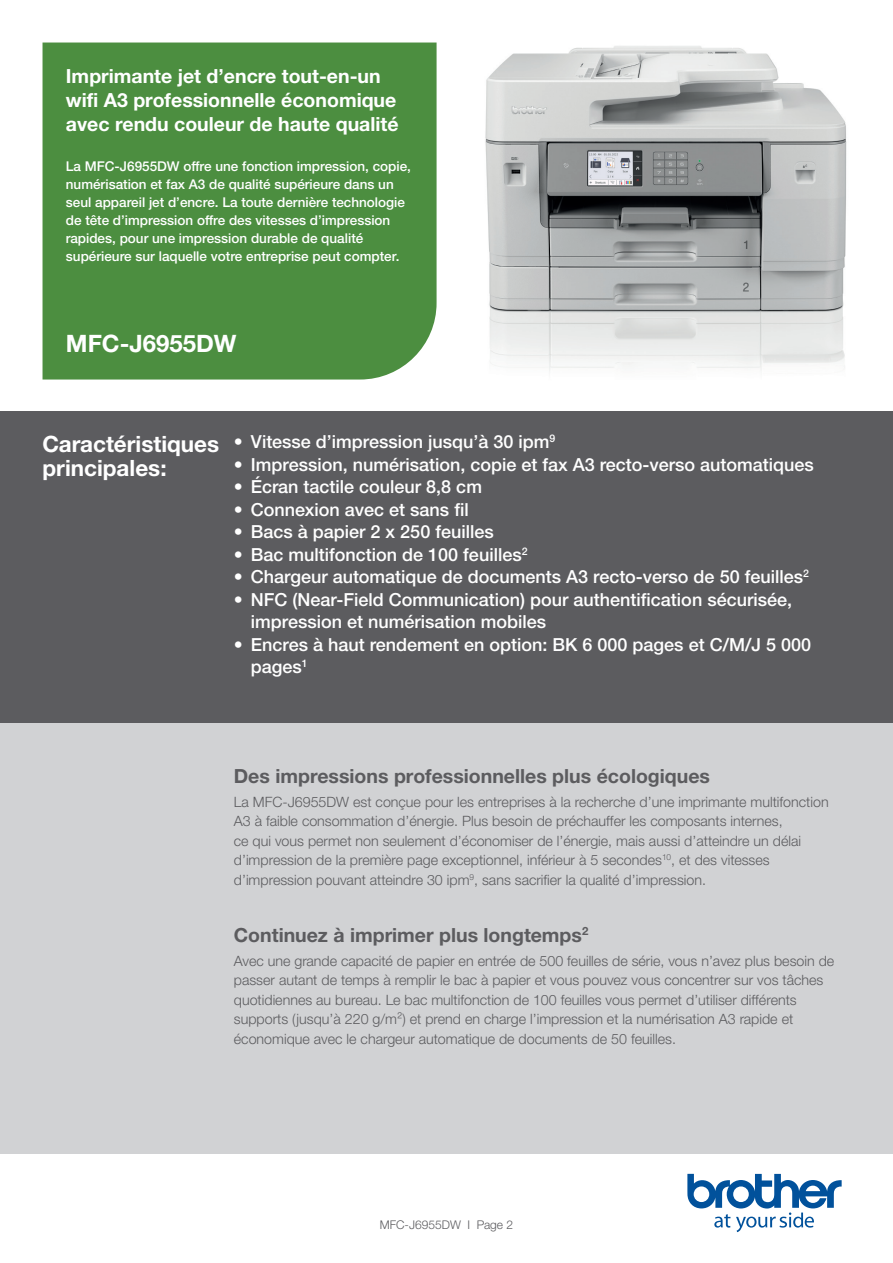
<style>
.page{position:relative;width:893px;height:1263px;background:#fff}
.page>*{position:absolute;margin:0;border:0;box-sizing:border-box;transform-origin:0 0}
.t1{font:700 24px "Helvetica Neue LTW1 G";color:#fff}
.t2{font:700 22.5px/24px "Helvetica Neue LTW1 G";color:#fff}
.t3{font:700 19.5px/24px "Helvetica Neue LTW1 G";color:#fff}
.t4{font:700 19.5px "Helvetica Neue LTW1 G";color:#5c5c5f}
.t5{font:500 18px/22.5px "Helvetica Neue LTW1 G";color:#fff}
.t6{font:300 14.25px/19.5px "Helvetica Neue LTW1 G";color:#5c5c5f}
.t7{font:500 13.5px/18px "Helvetica Neue LTW1 G";color:#fff}
.t8{font:300 12px "Helvetica Neue LTW1 G";color:#5c5c5f}
</style>
<div class="page">
<img style="left:485px;top:46px;width:362px;height:326px">
<div style="left:0;top:642px;width:893px;height:512px;background:#d1d2d4"></div>
<div style="left:43px;top:43px;width:394px;height:336px;background:#4c8e40"></div>
<div style="left:0;top:411px;width:893px;height:312px;background:#5c5c5f"></div>
<svg style="left:687px;top:1174px;width:155px;height:58px"></svg>
<h3 class="t3" style="left:66px;top:64px;width:334px">Imprimante jet d’encre tout-en-un wifi A3 professionnelle économique avec rendu couleur de haute qualité</h3>
<p class="t7" style="left:66px;top:157px;width:347px">La MFC-J6955DW offre une fonction impression, copie, numérisation et fax A3 de qualité supérieure dans un seul appareil jet d’encre. La toute dernière technologie de tête d’impression offre des vitesses d’impression rapides, pour une impression durable de qualité supérieure sur laquelle votre entreprise peut compter.</p>
<h1 class="t1" style="left:66px;top:328px;width:172px">MFC-J6955DW</h1>
<h2 class="t2" style="left:43px;top:431px;width:178px">Caractéristiques principales:</h2>
<p class="t5" style="left:234px;top:431px;width:323px">• Vitesse d’impression jusqu’à 30 ipm<sup>9</sup></p>
<p class="t5" style="left:234px;top:453px;width:581px">• Impression, numérisation, copie et fax A3 recto-verso automatiques</p>
<p class="t5" style="left:234px;top:476px;width:250px">• Écran tactile couleur 8,8 cm</p>
<p class="t5" style="left:234px;top:498px;width:236px">• Connexion avec et sans fil</p>
<p class="t5" style="left:234px;top:521px;width:261px">• Bacs à papier 2 x 250 feuilles</p>
<p class="t5" style="left:234px;top:543px;width:295px">• Bac multifonction de 100 feuilles<sup>2</sup></p>
<p class="t5" style="left:234px;top:566px;width:576px">• Chargeur automatique de documents A3 recto-verso de 50 feuilles<sup>2</sup></p>
<p class="t5" style="left:251px;top:588px;width:543px;text-indent:-17px">• NFC (Near-Field Communication) pour authentification sécurisée, impression et numérisation mobiles</p>
<p class="t5" style="left:251px;top:633px;width:562px;text-indent:-17px">• Encres à haut rendement en option: BK 6 000 pages et C/M/J 5 000 pages<sup>1</sup></p>
<h3 class="t4" style="left:234px;top:763px;width:478px">Des impressions professionnelles plus écologiques</h3>
<p class="t6" style="left:234px;top:792px;width:596px">La MFC-J6955DW est conçue pour les entreprises à la recherche d’une imprimante multifonction A3 à faible consommation d’énergie. Plus besoin de préchauffer les composants internes,<br>ce qui vous permet non seulement d’économiser de l’énergie, mais aussi d’atteindre un délai d’impression de la première page exceptionnel, inférieur à 5 secondes<sup>10</sup>, et des vitesses d’impression pouvant atteindre 30 ipm<sup>9</sup>, sans sacrifier la qualité d’impression.</p>
<h3 class="t4" style="left:234px;top:922px;width:356px">Continuez à imprimer plus longtemps<sup>2</sup></h3>
<p class="t6" style="left:234px;top:951px;width:602px">Avec une grande capacité de papier en entrée de 500 feuilles de série, vous n’avez plus besoin de passer autant de temps à remplir le bac à papier et vous pouvez vous concentrer sur vos tâches quotidiennes au bureau. Le bac multifonction de 100 feuilles vous permet d’utiliser différents supports (jusqu’à 220 g/m²) et prend en charge l’impression et la numérisation A3 rapide et économique avec le chargeur automatique de documents de 50 feuilles.</p>
<p class="t8" style="left:380px;top:1217px;width:135px">MFC-J6955DW I Page 2</p>
</div>
